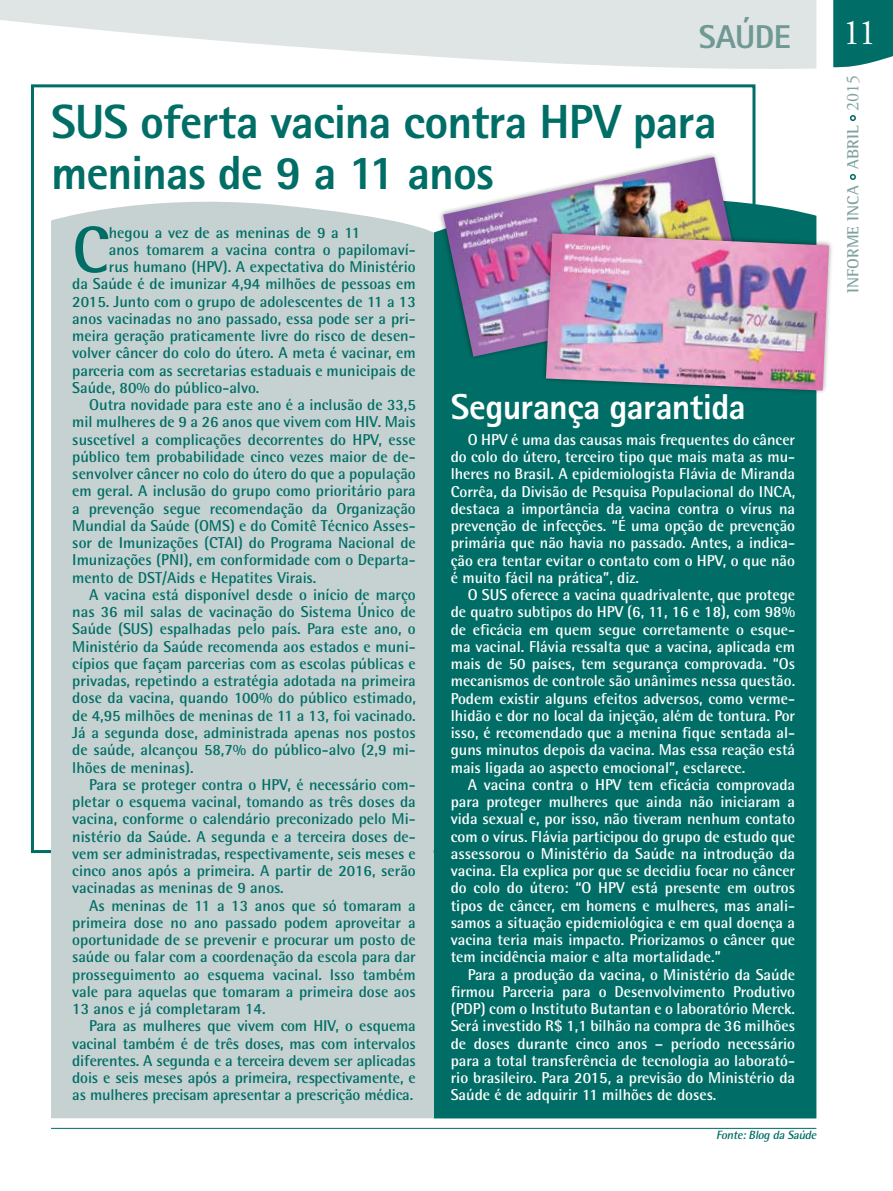
<style>
.page{position:relative;width:893px;height:1191px;background:#fff}
.page>*{position:absolute;margin:0;border:0;box-sizing:border-box;transform-origin:0 0}
.t1{font:700 65.7px "Rotis Semi Sans";color:#006e66}
.t2{font:800 48px/51px "Rotis Sans Serif";letter-spacing:-.02em;color:#006e66}
.t3{font:800 36px "Rotis Sans Serif";letter-spacing:-.02em;color:#fff}
.t4{font:36px "Adobe Garamond Pro";color:#fff}
.t5{font:800 33px "Rotis Sans Serif";letter-spacing:-.015em;color:#709894}
.t6{font:700 16.5px "Rotis Semi Serif";color:#80a29f}
.t7{font:700 15.75px "Rotis Semi Sans";color:#006e66}
.t8{font:700 15.75px/17.2px "Rotis Semi Sans";color:#fff;text-align:justify}
.t9{font:italic 700 12px "Rotis Semi Sans";color:#006e66}
.s1{font-family:"Adobe Garamond Pro";font-weight:400;font-size:18px}
</style>
<div class="page">
<div style="left:434px;top:190px;width:382px;height:928px;background:#006e66"></div>
<div style="left:51px;top:201px;width:383px;height:917px;background:#c6d2d1"></div>
<hr style="left:51px;top:1128px;width:765px;height:1px;background:#006e66">
<svg style="left:437px;top:154px;width:314px;height:209px"></svg>
<img style="left:443px;top:157px;width:301px;height:200px">
<img style="left:540px;top:228px;width:292px;height:168px">
<img style="left:546px;top:233px;width:283px;height:157px">
<svg style="left:0;top:0;width:816px;height:69px;fill:#dfe5e4"></svg>
<svg style="left:833px;top:0;width:60px;height:68px;background:#127870"></svg>
<svg style="left:850px;top:174px;width:6px;height:6px"></svg>
<svg style="left:850px;top:115px;width:6px;height:6px"></svg>
<h3 class="t5" style="left:699px;top:16px;width:94px">SAÚDE</h3>
<h3 class="t4" style="left:843px;top:11px;width:35px">11</h3>
<p class="t6" style="left:843px;top:293px;width:220px;rotate:-90deg">INFORME INCA ABRIL <span class="s1">2015</span></p>
<h2 class="t2" style="left:51px;top:95px;width:667px">SUS oferta vacina contra HPV para meninas de 9 a 11 anos</h2>
<h1 class="t1" style="left:72px;top:209px;width:38px">C</h1>
<p class="t7" style="left:109px;top:223px;width:253px">hegou a vez de as meninas de 9 a 11</p>
<p class="t7" style="left:109px;top:240px;width:308px">anos tomarem a vacina contra o papilomaví-</p>
<p class="t7" style="left:109px;top:257px;width:308px">rus humano (HPV). A expectativa do Ministério</p>
<p class="t7" style="left:72px;top:274px;width:345px">da Saúde é de imunizar 4,94 milhões de pessoas em</p>
<p class="t7" style="left:72px;top:292px;width:345px">2015. Junto com o grupo de adolescentes de 11 a 13</p>
<p class="t7" style="left:72px;top:309px;width:345px">anos vacinadas no ano passado, essa pode ser a pri-</p>
<p class="t7" style="left:72px;top:326px;width:345px">meira geração praticamente livre do risco de desen-</p>
<p class="t7" style="left:72px;top:343px;width:345px">volver câncer do colo do útero. A meta é vacinar, em</p>
<p class="t7" style="left:72px;top:361px;width:345px">parceria com as secretarias estaduais e municipais de</p>
<p class="t7" style="left:72px;top:378px;width:189px">Saúde, 80% do público-alvo.</p>
<p class="t7" style="left:89px;top:395px;width:328px">Outra novidade para este ano é a inclusão de 33,5</p>
<p class="t7" style="left:72px;top:412px;width:345px">mil mulheres de 9 a 26 anos que vivem com HIV. Mais</p>
<p class="t7" style="left:72px;top:430px;width:345px">suscetível a complicações decorrentes do HPV, esse</p>
<p class="t7" style="left:72px;top:447px;width:345px">público tem probabilidade cinco vezes maior de de-</p>
<p class="t7" style="left:72px;top:464px;width:345px">senvolver câncer no colo do útero do que a população</p>
<p class="t7" style="left:72px;top:481px;width:345px">em geral. A inclusão do grupo como prioritário para</p>
<p class="t7" style="left:72px;top:499px;width:345px">a prevenção segue recomendação da Organização</p>
<p class="t7" style="left:72px;top:516px;width:345px">Mundial da Saúde (OMS) e do Comitê Técnico Asses-</p>
<p class="t7" style="left:72px;top:533px;width:345px">sor de Imunizações (CTAI) do Programa Nacional de</p>
<p class="t7" style="left:72px;top:550px;width:345px">Imunizações (PNI), em conformidade com o Departa-</p>
<p class="t7" style="left:72px;top:567px;width:245px">mento de DST/Aids e Hepatites Virais.</p>
<p class="t7" style="left:89px;top:585px;width:328px">A vacina está disponível desde o início de março</p>
<p class="t7" style="left:72px;top:602px;width:345px">nas 36 mil salas de vacinação do Sistema Único de</p>
<p class="t7" style="left:72px;top:619px;width:345px">Saúde (SUS) espalhadas pelo país. Para este ano, o</p>
<p class="t7" style="left:72px;top:636px;width:345px">Ministério da Saúde recomenda aos estados e muni-</p>
<p class="t7" style="left:72px;top:654px;width:345px">cípios que façam parcerias com as escolas públicas e</p>
<p class="t7" style="left:72px;top:671px;width:345px">privadas, repetindo a estratégia adotada na primeira</p>
<p class="t7" style="left:72px;top:688px;width:345px">dose da vacina, quando 100% do público estimado,</p>
<p class="t7" style="left:72px;top:705px;width:345px">de 4,95 milhões de meninas de 11 a 13, foi vacinado.</p>
<p class="t7" style="left:72px;top:723px;width:345px">Já a segunda dose, administrada apenas nos postos</p>
<p class="t7" style="left:72px;top:740px;width:345px">de saúde, alcançou 58,7% do público-alvo (2,9 mi-</p>
<p class="t7" style="left:72px;top:757px;width:123px">lhões de meninas).</p>
<p class="t7" style="left:89px;top:774px;width:328px">Para se proteger contra o HPV, é necessário com-</p>
<p class="t7" style="left:72px;top:792px;width:345px">pletar o esquema vacinal, tomando as três doses da</p>
<p class="t7" style="left:72px;top:809px;width:345px">vacina, conforme o calendário preconizado pelo Mi-</p>
<p class="t7" style="left:72px;top:826px;width:345px">nistério da Saúde. A segunda e a terceira doses de-</p>
<p class="t7" style="left:72px;top:843px;width:345px">vem ser administradas, respectivamente, seis meses e</p>
<p class="t7" style="left:72px;top:861px;width:345px">cinco anos após a primeira. A partir de 2016, serão</p>
<p class="t7" style="left:72px;top:878px;width:213px">vacinadas as meninas de 9 anos.</p>
<p class="t7" style="left:89px;top:895px;width:328px">As meninas de 11 a 13 anos que só tomaram a</p>
<p class="t7" style="left:72px;top:912px;width:345px">primeira dose no ano passado podem aproveitar a</p>
<p class="t7" style="left:72px;top:930px;width:345px">oportunidade de se prevenir e procurar um posto de</p>
<p class="t7" style="left:72px;top:947px;width:345px">saúde ou falar com a coordenação da escola para dar</p>
<p class="t7" style="left:72px;top:964px;width:345px">prosseguimento ao esquema vacinal. Isso também</p>
<p class="t7" style="left:72px;top:981px;width:345px">vale para aquelas que tomaram a primeira dose aos</p>
<p class="t7" style="left:72px;top:999px;width:195px">13 anos e já completaram 14.</p>
<p class="t7" style="left:89px;top:1016px;width:328px">Para as mulheres que vivem com HIV, o esquema</p>
<p class="t7" style="left:72px;top:1033px;width:345px">vacinal também é de três doses, mas com intervalos</p>
<p class="t7" style="left:72px;top:1050px;width:345px">diferentes. A segunda e a terceira devem ser aplicadas</p>
<p class="t7" style="left:72px;top:1068px;width:345px">dois e seis meses após a primeira, respectivamente, e</p>
<p class="t7" style="left:72px;top:1085px;width:342px">as mulheres precisam apresentar a prescrição médica.</p>
<h3 class="t3" style="left:451px;top:384px;width:297px">Segurança garantida</h3>
<p class="t8" style="left:451px;top:430px;width:346px;text-indent:17px">O HPV é uma das causas mais frequentes do câncer do colo do útero, terceiro tipo que mais mata as mu&shy;lheres no Brasil. A epidemiologista Flávia de Miranda Corrêa, da Divisão de Pesquisa Populacional do INCA, destaca a importância da vacina contra o vírus na prevenção de infecções. “É uma opção de prevenção primária que não havia no passado. Antes, a indica&shy;ção era tentar evitar o contato com o HPV, o que não é muito fácil na prática”, diz.</p>
<p class="t8" style="left:451px;top:586px;width:346px;text-indent:17px">O SUS oferece a vacina quadrivalente, que protege de quatro subtipos do HPV (6, 11, 16 e 18), com 98% de eficácia em quem segue corretamente o esque&shy;ma vacinal. Flávia ressalta que a vacina, aplicada em mais de 50 países, tem segurança comprovada. “Os mecanismos de controle são unânimes nessa questão.<br>Podem existir alguns efeitos adversos, como verme&shy;lhidão e dor no local da injeção, além de tontura. Por isso, é recomendado que a menina fique sentada al&shy;guns minutos depois da vacina. Mas essa reação está mais ligada ao aspecto emocional”, esclarece.</p>
<p class="t8" style="left:451px;top:775px;width:346px;text-indent:17px">A vacina contra o HPV tem eficácia comprovada para proteger mulheres que ainda não iniciaram a vida sexual e, por isso, não tiveram nenhum contato com o vírus. Flávia participou do grupo de estudo que assessorou o Ministério da Saúde na introdução da vacina. Ela explica por que se decidiu focar no câncer do colo do útero: “O HPV está presente em outros tipos de câncer, em homens e mulheres, mas anali&shy;samos a situação epidemiológica e em qual doença a vacina teria mais impacto. Priorizamos o câncer que tem incidência maior e alta mortalidade.”</p>
<p class="t8" style="left:451px;top:965px;width:346px;text-indent:17px">Para a produção da vacina, o Ministério da Saúde firmou Parceria para o Desenvolvimento Produtivo (PDP) com o Instituto Butantan e o laboratório Merck.<br>Será investido R$ 1,1 bilhão na compra de 36 milhões de doses durante cinco anos – período necessário para a total transferência de tecnologia ao laborató&shy;rio brasileiro. Para 2015, a previsão do Ministério da Saúde é de adquirir 11 milhões de doses.</p>
<p class="t9" style="left:716px;top:1128px;width:104px">Fonte:Blog da Saúde</p>
</div>
